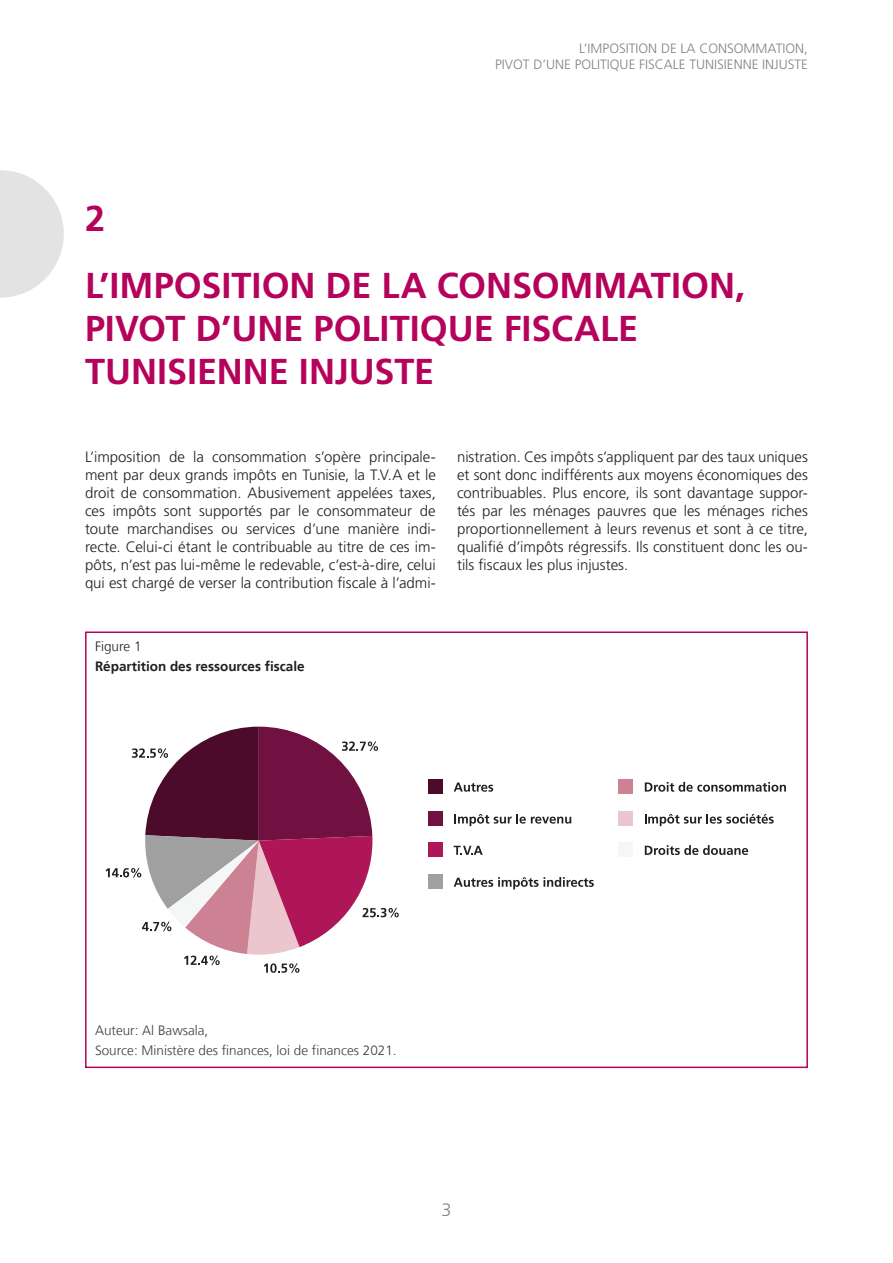
<style>
.page{position:relative;width:893px;height:1263px;background:#fff}
.page>*{position:absolute;margin:0;border:0;box-sizing:border-box;transform-origin:0 0}
.t1{font:700 36px/43.2px "Frutiger LT Std";color:#b5025b}
.t2{font:300 18px "Frutiger LT Std";color:#808285}
.t3{font:300 15px/18px "Frutiger LT Std";color:#231f20;text-align:justify}
.t4{font:300 13.5px/16.2px "Frutiger LT Std";color:#808285;text-align:right}
.t5{font:300 13.5px/20.4px "Frutiger LT";color:#3e3e3f}
.t6{font:700 13.5px "Frutiger LT";color:#231f20}
.t7{font:300 13.5px "Frutiger LT";color:#231f20}
</style>
<div class="page">
<svg style="left:0;top:170px;width:64px;height:128px"></svg>
<div style="left:85px;top:631px;width:723px;height:437px;border:2px solid #b5025b"></div>
<svg style="left:454px;top:814px;width:117px;height:12px"></svg>
<svg style="left:454px;top:782px;width:39px;height:10px"></svg>
<svg style="left:106px;top:727px;width:293px;height:246px"></svg>
<div style="left:428px;top:810px;width:15px;height:15px;background:#701142"></div>
<div style="left:428px;top:779px;width:15px;height:15px;background:#4c0b2a"></div>
<svg style="left:454px;top:877px;width:140px;height:12px"></svg>
<svg style="left:454px;top:846px;width:29px;height:9px"></svg>
<div style="left:428px;top:874px;width:15px;height:15px;background:#a0a0a0"></div>
<div style="left:428px;top:842px;width:15px;height:15px;background:#ae1658"></div>
<svg style="left:645px;top:845px;width:103px;height:10px"></svg>
<div style="left:618px;top:842px;width:15px;height:15px;background:#f5f7f7"></div>
<svg style="left:645px;top:814px;width:129px;height:12px"></svg>
<svg style="left:645px;top:782px;width:141px;height:10px"></svg>
<div style="left:618px;top:810px;width:15px;height:15px;background:#ebc6ce"></div>
<div style="left:618px;top:779px;width:15px;height:15px;background:#cd8294"></div>
<h1 class="t1" style="left:85px;top:197px;width:22px">2</h1>
<p class="t4" style="left:495px;top:40px;width:314px">L’IMPOSITION DE LA CONSOMMATION,<br>PIVOT D’UNE POLITIQUE FISCALE TUNISIENNE INJUSTE</p>
<h1 class="t1" style="left:85px;top:264px;width:662px">L’IMPOSITION DE LA CONSOMMATION,<br>PIVOT D’UNE POLITIQUE FISCALE<br>TUNISIENNE INJUSTE</h1>
<p class="t3" style="left:85px;top:448px;width:352px">L’imposition de la consommation s’opère principale&shy;ment par deux grands impôts en Tunisie, la T.V.A et le droit de consommation. Abusivement appelées taxes, ces impôts sont supportés par le consommateur de toute marchandises ou services d’une manière indi&shy;recte. Celui-ci étant le contribuable au titre de ces im&shy;pôts, n’est pas lui-même le redevable, c’est-à-dire, celui qui est chargé de verser la contribution fiscale à l’admi-</p>
<p class="t3" style="left:457px;top:448px;width:352px">nistration. Ces impôts s’appliquent par des taux uniques et sont donc indifférents aux moyens économiques des contribuables. Plus encore, ils sont davantage suppor&shy;tés par les ménages pauvres que les ménages riches proportionnellement à leurs revenus et sont à ce titre, qualifié d’impôts régressifs. Ils constituent donc les ou&shy;tils fiscaux les plus injustes.</p>
<p class="t7" style="left:95px;top:638px;width:48px">Figure 1</p>
<p class="t6" style="left:95px;top:658px;width:211px">Répartition des ressources fiscale</p>
<p class="t5" style="left:95px;top:1020px;width:303px">Auteur: Al Bawsala,<br>Source: Ministère des finances, loi de finances 2021.</p>
<p class="t2" style="left:441px;top:1200px;width:12px">3</p>
</div>
